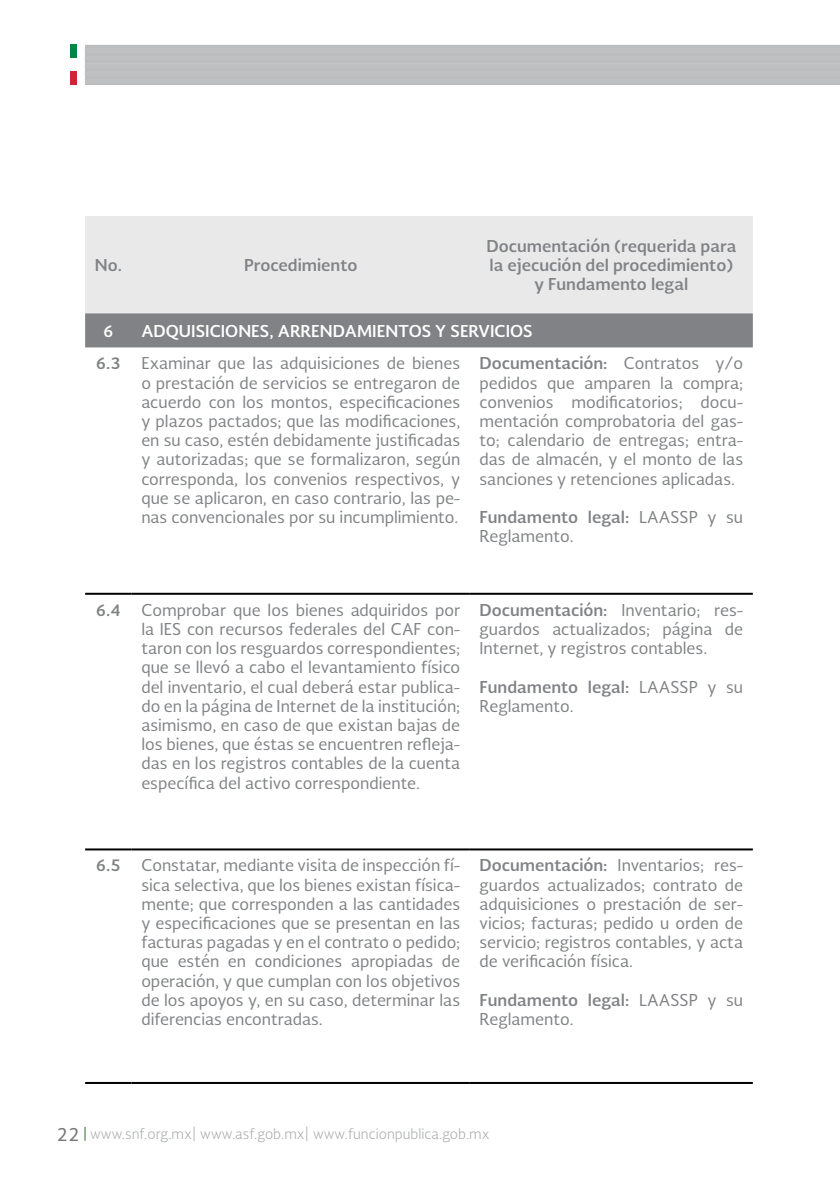
<style>
.page{position:relative;width:840px;height:1191px;background:#fff}
.page>*{position:absolute;margin:0;border:0;box-sizing:border-box;transform-origin:0 0}
.t1{font:16px/19.2px "Soberana Sans";color:#808285;text-align:justify}
.t2{font:700 16px/19.2px "Soberana Sans";color:#808285;text-align:center}
.t3{font:700 16px "Soberana Sans";color:#fff}
.t4{font:300 14px "Soberana Sans";color:#a7a9ac}
.s1{font-weight:700}
.s2{font-weight:400;font-size:18px;color:#77787b}
</style>
<div class="page">
<div style="left:70px;top:45px;width:7px;height:13px;background:#008644"></div>
<div style="left:70px;top:72px;width:7px;height:13px;background:#cf2538"></div>
<svg style="left:85px;top:1126px;width:1px;height:14px"></svg>
<div style="left:85px;top:45px;width:755px;height:40px;background:#bfc0c2"></div>
<div style="left:85px;top:216px;width:667px;height:97px;background:#e9e9ea"></div>
<div style="left:85px;top:313px;width:667px;height:34px;background:#808285"></div>
<hr style="left:85px;top:593px;width:47px;height:2px;background:#000">
<hr style="left:132px;top:593px;width:337px;height:2px;background:#000">
<hr style="left:469px;top:593px;width:283px;height:2px;background:#000">
<hr style="left:85px;top:848px;width:47px;height:2px;background:#000">
<hr style="left:132px;top:848px;width:337px;height:2px;background:#000">
<hr style="left:469px;top:848px;width:283px;height:2px;background:#000">
<hr style="left:85px;top:1082px;width:47px;height:2px;background:#000">
<hr style="left:132px;top:1082px;width:337px;height:2px;background:#000">
<hr style="left:469px;top:1082px;width:283px;height:2px;background:#000">
<p class="t2" style="left:95px;top:255px;width:29px">No.</p>
<p class="t2" style="left:244px;top:255px;width:115px">Procedimiento</p>
<p class="t2" style="left:486px;top:235px;width:251px">Documentación (requerida para la ejecución del procedimiento) y Fundamento legal</p>
<p class="t3" style="left:103px;top:320px;width:12px">6</p>
<p class="t3" style="left:141px;top:320px;width:393px">ADQUISICIONES, ARRENDAMIENTOS Y SERVICIOS</p>
<p class="t2" style="left:96px;top:353px;width:27px">6.3</p>
<p class="t1" style="left:141px;top:353px;width:320px">Examinar que las adquisiciones de bienes o prestación de servicios se entregaron de acuerdo con los montos, especificaciones y plazos pactados; que las modificaciones, en su caso, estén debidamente justificadas y autorizadas; que se formalizaron, según corresponda, los convenios respectivos, y que se aplicaron, en caso contrario, las pe&shy;nas convencionales por su incumplimiento.</p>
<p class="t1" style="left:479px;top:353px;width:265px"><span class="s1">Documentación:</span> Contratos y/o pedidos que amparen la compra; convenios modificatorios; docu&shy;mentación comprobatoria del gas&shy;to; calendario de entregas; entra&shy;das de almacén, y el monto de las sanciones y retenciones aplicadas.</p>
<p class="t1" style="left:479px;top:507px;width:265px"><span class="s1">Fundamento legal:</span> LAASSP y su<br>Reglamento.</p>
<p class="t2" style="left:96px;top:599px;width:27px">6.4</p>
<p class="t1" style="left:141px;top:600px;width:320px">Comprobar que los bienes adquiridos por la IES con recursos federales del CAF con&shy;taron con los resguardos correspondientes; que se llevó a cabo el levantamiento físico del inventario, el cual deberá estar publica&shy;do en la página de Internet de la institución; asimismo, en caso de que existan bajas de los bienes, que éstas se encuentren refleja&shy;das en los registros contables de la cuenta específica del activo correspondiente.</p>
<p class="t1" style="left:479px;top:600px;width:265px"><span class="s1">Documentación:</span> Inventario; res&shy;guardos actualizados; página de Internet, y registros contables.</p>
<p class="t1" style="left:479px;top:676px;width:265px"><span class="s1">Fundamento legal:</span> LAASSP y su<br>Reglamento.</p>
<p class="t2" style="left:96px;top:855px;width:27px">6.5</p>
<p class="t1" style="left:141px;top:855px;width:320px">Constatar, mediante visita de inspección fí&shy;sica selectiva, que los bienes existan física&shy;mente; que corresponden a las cantidades y especificaciones que se presentan en las facturas pagadas y en el contrato o pedido; que estén en condiciones apropiadas de operación, y que cumplan con los objetivos de los apoyos y, en su caso, determinar las diferencias encontradas.</p>
<p class="t1" style="left:479px;top:855px;width:265px"><span class="s1">Documentación:</span> Inventarios; res&shy;guardos actualizados; contrato de adquisiciones o prestación de ser&shy;vicios; facturas; pedido u orden de servicio; registros contables, y acta de verificación física.</p>
<p class="t1" style="left:479px;top:989px;width:265px"><span class="s1">Fundamento legal:</span> LAASSP y su<br>Reglamento.</p>
<p class="t4" style="left:56px;top:1125px;width:434px"><span class="s2">22</span> www.snf.org.mx| www.asf.gob.mx| www.funcionpublica.gob.mx</p>
</div>
